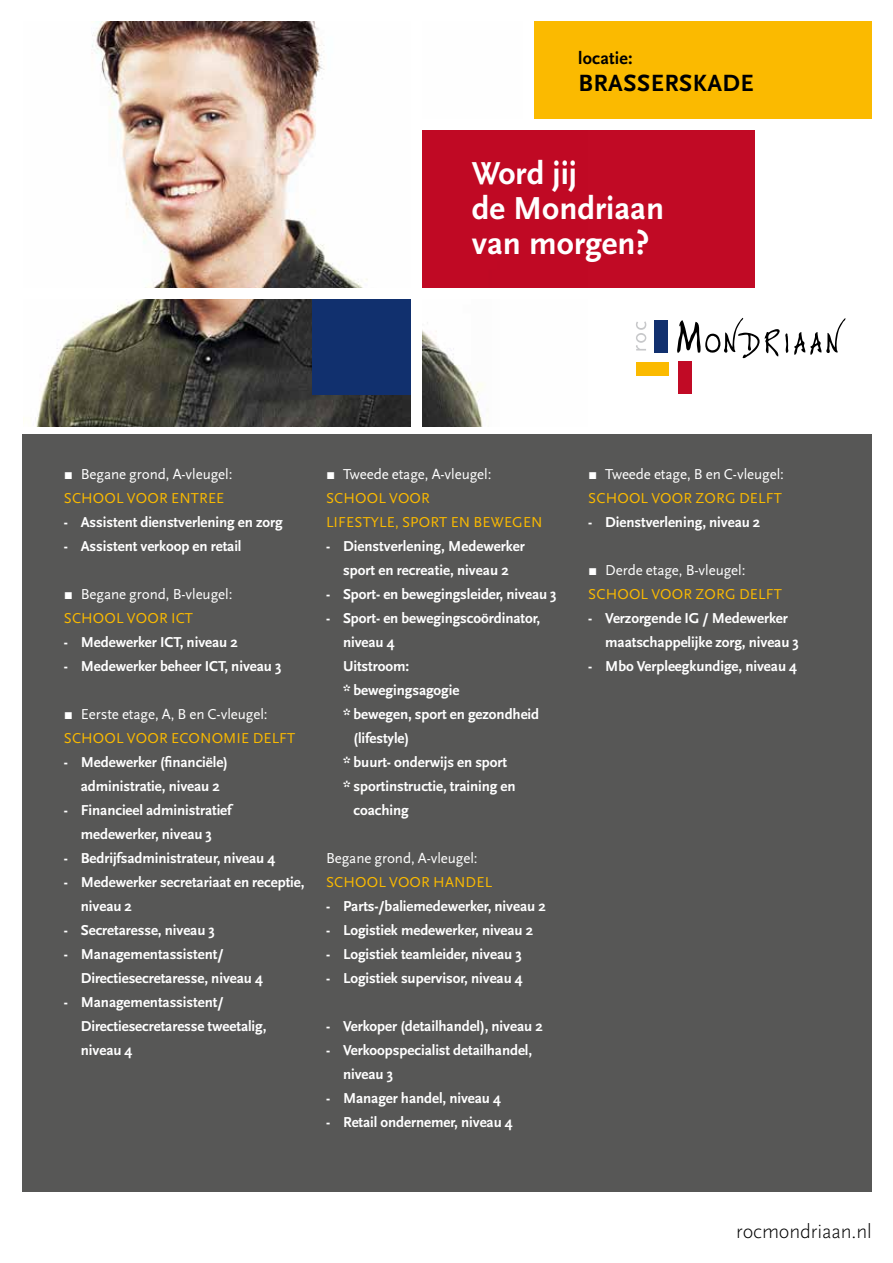
<style>
.page{position:relative;width:893px;height:1263px;background:#fff}
.page>*{position:absolute;margin:0;border:0;box-sizing:border-box;transform-origin:0 0}
.t1{font:700 33.15px/35.2px "Scala Sans OT";color:#fff}
.t2{font:700 24.6px "Scala Sans OT";letter-spacing:.02em;color:#000}
.t3{font:300 20.55px "Scala Sans OT";letter-spacing:-.005em;color:#000}
.t4{font:700 18px "Scala Sans OT";letter-spacing:.01em;color:#000}
.t5{font:700 15px/24px "Scala Sans OT";letter-spacing:-.005em;color:#fff}
.t6{font:15px/24px "Scala Sans OT";letter-spacing:-.005em;color:#fff}
.t7{font:15px/24px "Scala Sans OT";letter-spacing:.01em;color:#fbba00}
.s1{font-weight:300}
.s2{color:#fbba00}
.s3{font-weight:300;color:#fff}
.s4{color:#fff}
</style>
<div class="page">
<div style="left:23px;top:434px;width:849px;height:758px;background:#575756"></div>
<img style="left:35px;top:21px;width:449px;height:405px">
<div style="left:531px;top:21px;width:341px;height:100px;background:#fbba00"></div>
<div style="left:418px;top:126px;width:340px;height:167px;background:#c10a25"></div>
<div style="left:312px;top:295px;width:100px;height:100px;background:#11306e"></div>
<div style="left:755px;top:122px;width:10px;height:169px;background:#fff"></div>
<div style="left:523px;top:21px;width:10px;height:101px;background:#fff"></div>
<div style="left:24px;top:289px;width:847px;height:10px;background:#fff"></div>
<div style="left:413px;top:119px;width:459px;height:10px;background:#fff"></div>
<div style="left:412px;top:21px;width:10px;height:405px;background:#fff"></div>
<svg style="left:677px;top:318px;width:111px;height:40px"></svg>
<svg style="left:794px;top:318px;width:52px;height:37px"></svg>
<div style="left:654px;top:320px;width:14px;height:32px;background:#11306e"></div>
<div style="left:678px;top:362px;width:13px;height:32px;background:#c10a25"></div>
<div style="left:636px;top:362px;width:32px;height:14px;background:#fbba00"></div>
<svg style="left:636px;top:321px;width:10px;height:29px"></svg>
<p class="t4" style="left:578px;top:48px;width:56px">locatie:</p>
<h2 class="t2" style="left:578px;top:70px;width:177px">BRASSERSKADE</h2>
<h1 class="t1" style="left:472px;top:156px;width:194px">Word jij<br>de Mondriaan van morgen?</h1>
<p class="t6" style="left:64px;top:462px;width:170px"><span class="s1">▪</span> Begane grond, A-vleugel:<br><span class="s2">SCHOOL VOOR ENTREE</span></p>
<p class="t5" style="left:64px;top:510px;width:220px">- Assistent dienstverlening en zorg</p>
<p class="t5" style="left:64px;top:534px;width:179px">- Assistent verkoop en retail</p>
<p class="t6" style="left:64px;top:582px;width:170px"><span class="s1">▪</span> Begane grond, B-vleugel:<br><span class="s2">SCHOOL VOOR ICT</span></p>
<p class="t5" style="left:64px;top:630px;width:176px">- Medewerker ICT, niveau 2</p>
<p class="t5" style="left:64px;top:654px;width:219px">- Medewerker beheer ICT, niveau 3</p>
<p class="t6" style="left:64px;top:702px;width:233px"><span class="s1">▪</span> Eerste etage, A, B en C-vleugel:<br><span class="s2">SCHOOL VOOR ECONOMIE DELFT</span></p>
<p class="t5" style="left:64px;top:750px;width:166px;text-align:center">- Medewerker (financiële) administratie, niveau 2</p>
<p class="t5" style="left:64px;top:798px;width:169px;text-align:center">- Financieel administratief medewerker, niveau 3</p>
<p class="t5" style="left:64px;top:846px;width:213px">- Bedrijfsadministrateur, niveau 4</p>
<p class="t5" style="left:81px;top:870px;width:225px;text-indent:-17px">- Medewerker secretariaat en receptie, niveau 2</p>
<p class="t5" style="left:64px;top:918px;width:153px">- Secretaresse, niveau 3</p>
<p class="t5" style="left:81px;top:942px;width:184px;text-indent:-17px">- Managementassistent/<br>Directiesecretaresse, niveau 4</p>
<p class="t5" style="left:81px;top:990px;width:187px;text-indent:-17px">- Managementassistent/<br>Directiesecretaresse tweetalig, niveau 4</p>
<p class="t7" style="left:326px;top:462px;width:218px"><span class="s3">▪</span> <span class="s4">Tweede etage, A-vleugel:<br></span>SCHOOL VOOR<br>LIFESTYLE, SPORT EN BEWEGEN</p>
<p class="t5" style="left:326px;top:534px;width:201px;text-align:center">- Dienstverlening, Medewerker sport en recreatie, niveau 2</p>
<p class="t5" style="left:326px;top:582px;width:232px">- Sport- en bewegingsleider, niveau 3</p>
<p class="t5" style="left:326px;top:606px;width:216px">- Sport- en bewegingscoördinator,</p>
<p class="t5" style="left:343px;top:630px;width:53px">niveau 4</p>
<p class="t5" style="left:343px;top:654px;width:68px">Uitstroom:</p>
<p class="t5" style="left:343px;top:678px;width:118px">* bewegingsagogie</p>
<p class="t5" style="left:343px;top:702px;width:198px">* bewegen, sport en gezondheid</p>
<p class="t5" style="left:354px;top:726px;width:57px">(lifestyle)</p>
<p class="t5" style="left:343px;top:750px;width:166px">* buurt- onderwijs en sport</p>
<p class="t5" style="left:343px;top:774px;width:174px">* sportinstructie, training en</p>
<p class="t5" style="left:354px;top:798px;width:57px">coaching</p>
<p class="t6" style="left:326px;top:846px;width:153px">Begane grond, A-vleugel:</p>
<p class="t7" style="left:326px;top:870px;width:168px">SCHOOL VOOR HANDEL</p>
<p class="t5" style="left:326px;top:894px;width:221px">- Parts-/baliemedewerker, niveau 2</p>
<p class="t5" style="left:326px;top:918px;width:209px">- Logistiek medewerker, niveau 2</p>
<p class="t5" style="left:326px;top:942px;width:197px">- Logistiek teamleider, niveau 3</p>
<p class="t5" style="left:326px;top:966px;width:198px">- Logistiek supervisor, niveau 4</p>
<p class="t5" style="left:326px;top:1014px;width:218px">- Verkoper (detailhandel), niveau 2</p>
<p class="t5" style="left:343px;top:1038px;width:191px;text-indent:-17px">- Verkoopspecialist detailhandel, niveau 3</p>
<p class="t5" style="left:326px;top:1086px;width:177px">- Manager handel, niveau 4</p>
<p class="t5" style="left:326px;top:1110px;width:188px">- Retail ondernemer, niveau 4</p>
<p class="t6" style="left:588px;top:462px;width:197px"><span class="s1">▪</span> Tweede etage, B en C-vleugel:<br><span class="s2">SCHOOL VOOR ZORG DELFT</span></p>
<p class="t5" style="left:588px;top:510px;width:174px">- Dienstverlening, niveau 2</p>
<p class="t6" style="left:588px;top:558px;width:195px"><span class="s1">▪</span> Derde etage, B-vleugel:<br><span class="s2">SCHOOL VOOR ZORG DELFT</span></p>
<p class="t5" style="left:605px;top:606px;width:195px;text-indent:-17px">- Verzorgende IG / Medewerker maatschappelijke zorg, niveau 3</p>
<p class="t5" style="left:588px;top:654px;width:210px">- Mbo Verpleegkundige, niveau 4</p>
<h3 class="t3" style="left:736px;top:1220px;width:137px">rocmondriaan.nl</h3>
</div>
